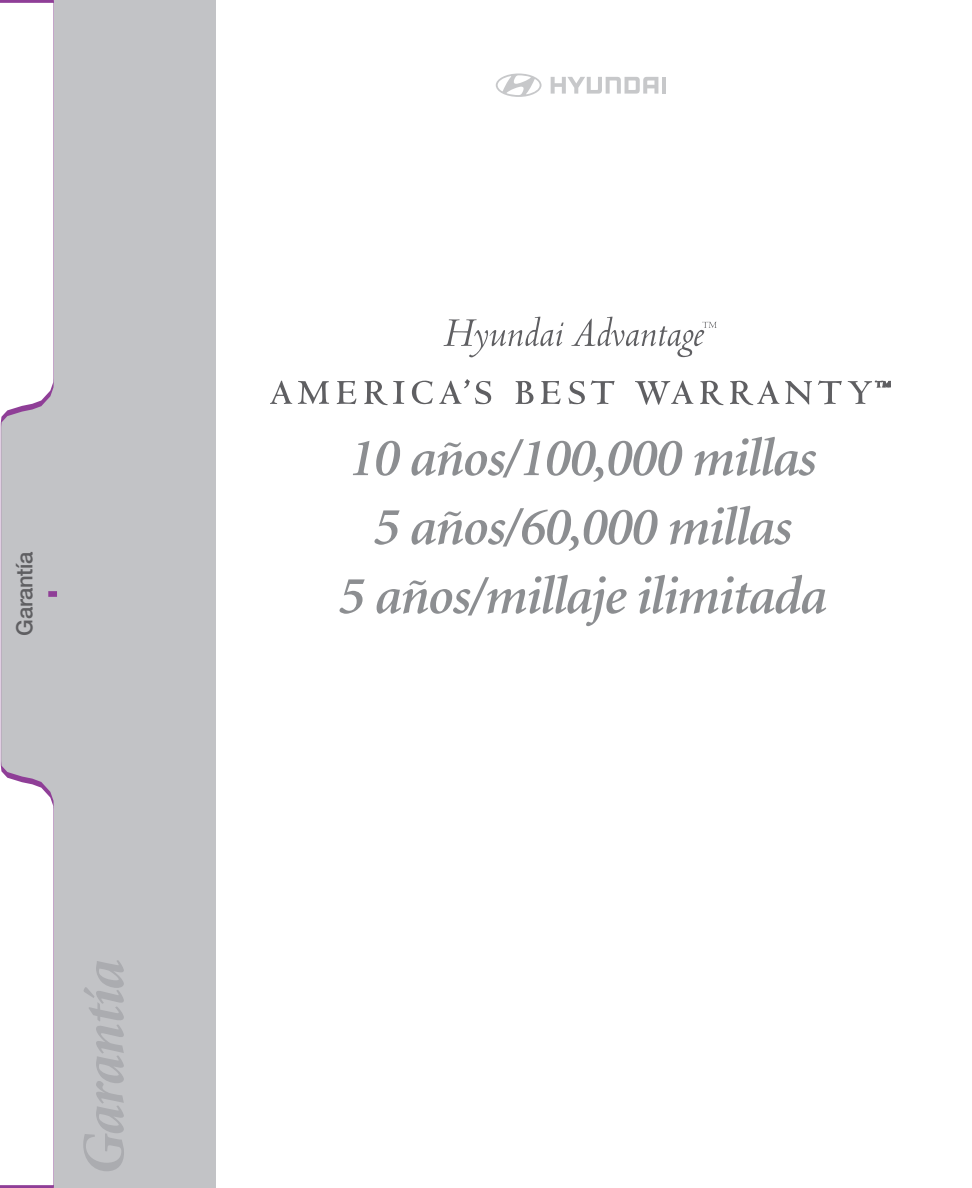
<style>
.page{position:relative;width:972px;height:1188px;background:#fff}
.page>*{position:absolute;margin:0;border:0;box-sizing:border-box;transform-origin:0 0}
.t1{font:italic 700 60px "Minion";color:#abacb0}
.t2{font:italic 600 54px/69px "Minion";letter-spacing:-.025em;color:#8c8e91;text-align:center}
.t3{font:500 22.5px "Helvetica Neue";letter-spacing:-.015em;color:#5f5f62}
</style>
<div class="page">
<div style="left:0;top:0;width:216px;height:1188px;background:#c2c3c6"></div>
<svg style="left:0;top:0;width:54px;height:1188px"></svg>
<svg style="left:48px;top:593px;width:9px;height:2px"></svg>
<hr style="left:662px;top:77px;width:4px;height:17px;background:#c7c8ca">
<svg style="left:496px;top:74px;width:46px;height:23px"></svg>
<svg style="left:551px;top:77px;width:107px;height:17px"></svg>
<svg style="left:270px;top:381px;width:22px;height:23px"></svg>
<svg style="left:298px;top:381px;width:31px;height:23px"></svg>
<svg style="left:337px;top:381px;width:19px;height:23px"></svg>
<svg style="left:364px;top:381px;width:40px;height:24px"></svg>
<svg style="left:412px;top:381px;width:21px;height:23px"></svg>
<svg style="left:439px;top:379px;width:52px;height:25px"></svg>
<svg style="left:516px;top:381px;width:17px;height:23px"></svg>
<svg style="left:541px;top:381px;width:20px;height:23px"></svg>
<svg style="left:568px;top:381px;width:17px;height:23px"></svg>
<svg style="left:591px;top:381px;width:24px;height:23px"></svg>
<svg style="left:635px;top:381px;width:58px;height:24px"></svg>
<svg style="left:700px;top:381px;width:23px;height:24px"></svg>
<svg style="left:730px;top:381px;width:49px;height:24px"></svg>
<svg style="left:785px;top:381px;width:27px;height:23px"></svg>
<svg style="left:818px;top:381px;width:24px;height:23px"></svg>
<svg style="left:444px;top:317px;width:120px;height:40px"></svg>
<svg style="left:571px;top:317px;width:146px;height:40px"></svg>
<svg style="left:848px;top:381px;width:43px;height:23px"></svg>
<p class="t3" style="left:16px;top:636px;width:85px;rotate:-90deg">Garantía</p>
<p class="t1" style="left:81px;top:1177px;width:219px;rotate:-90deg">Garantía</p>
<p class="t2" style="left:337px;top:428px;width:490px">10 años/100,000 millas<br>5 años/60,000 millas<br>5 años/millaje ilimitada</p>
</div>
